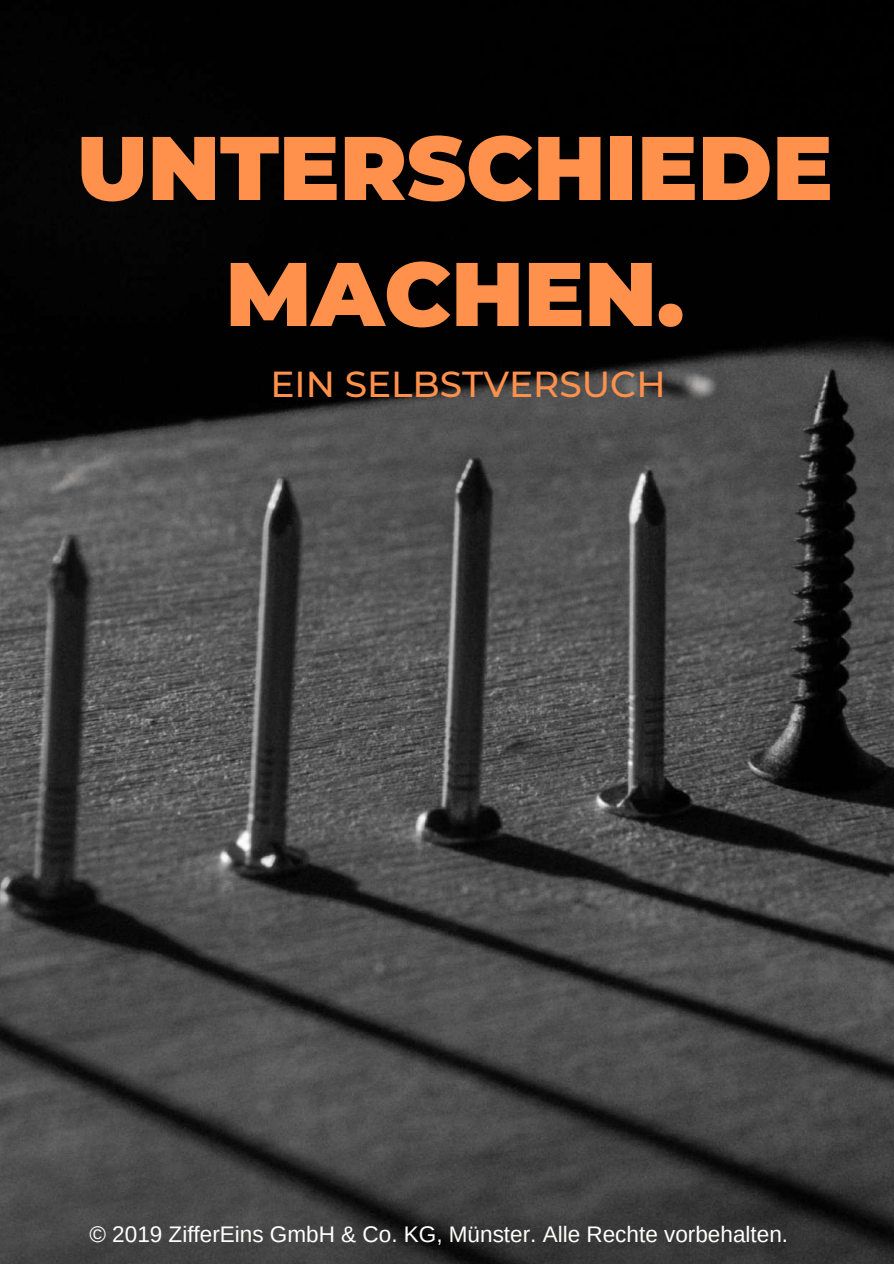
<style>
.page{position:relative;width:894px;height:1264px;background:#fff}
.page>*{position:absolute;margin:0;border:0;box-sizing:border-box;transform-origin:0 0}
.t1{font:900 90px/126px "Montserrat";color:#ff914d;text-align:center}
.t2{font:500 36px "Montserrat";color:#ff914d}
.t3{font:22.5px "Arimo";color:#fffffe}
</style>
<div class="page">
<img style="left:0;top:0;width:893px;height:1263px">
<h1 class="t1" style="left:77px;top:105px;width:757px">UNTERSCHIEDE<br>MACHEN.</h1>
<h2 class="t2" style="left:270px;top:361px;width:396px">EIN SELBSTVERSUCH</h2>
<p class="t3" style="left:89px;top:1221px;width:700px">© 2019 ZifferEins GmbH &amp; Co. KG, Münster. Alle Rechte vorbehalten.</p>
</div>
